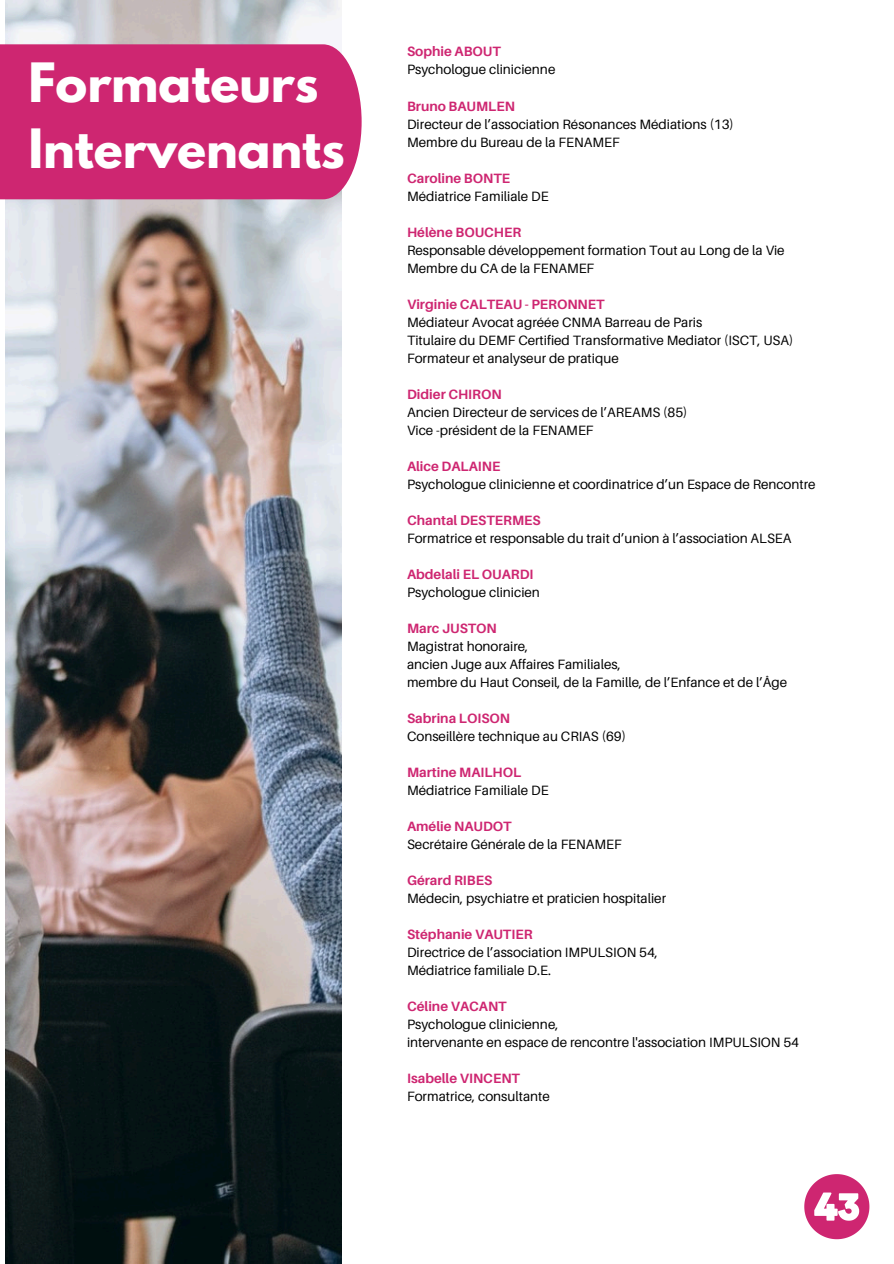
<style>
.page{position:relative;width:894px;height:1264px;background:#fff}
.page>*{position:absolute;margin:0;border:0;box-sizing:border-box;transform-origin:0 0}
.t1{font:700 48px/66.3px "League Spartan";color:#fff}
.t2{font:13.5px/18px "Aileron";color:#000}
.t3{font:700 13.5px "Aileron";color:#ce2671}
</style>
<div class="page">
<img style="left:5px;top:0;width:337px;height:1263px">
<div style="left:0;top:44px;width:361px;height:155px;background:#ce2671"></div>
<svg style="left:804px;top:1174px;width:65px;height:65px"></svg>
<h1 class="t1" style="left:28px;top:48px;width:318px">Formateurs<br>Intervenants</h1>
<p class="t3" style="left:407px;top:44px;width:95px">Sophie ABOUT</p>
<p class="t2" style="left:407px;top:61px;width:150px">Psychologue clinicienne</p>
<p class="t3" style="left:407px;top:98px;width:109px">Bruno BAUMLEN</p>
<p class="t2" style="left:407px;top:115px;width:328px">Directeur de l’association Résonances Médiations (13)<br>Membre du Bureau de la FENAMEF</p>
<p class="t3" style="left:407px;top:170px;width:104px">Caroline BONTE</p>
<p class="t2" style="left:407px;top:187px;width:143px">Médiatrice Familiale DE</p>
<p class="t3" style="left:407px;top:224px;width:115px">Hélène BOUCHER</p>
<p class="t2" style="left:407px;top:241px;width:379px">Responsable développement formation Tout au Long de la Vie<br>Membre du CA de la FENAMEF</p>
<p class="t3" style="left:407px;top:296px;width:199px">Virginie CALTEAU - PERONNET</p>
<p class="t2" style="left:407px;top:313px;width:388px">Médiateur Avocat agréée CNMA Barreau de Paris<br>Titulaire du DEMF Certified Transformative Mediator (ISCT, USA)<br>Formateur et analyseur de pratique</p>
<p class="t3" style="left:407px;top:386px;width:96px">Didier CHIRON</p>
<p class="t2" style="left:407px;top:403px;width:282px">Ancien Directeur de services de l’AREAMS (85)<br>Vice -président de la FENAMEF</p>
<p class="t3" style="left:407px;top:458px;width:95px">Alice DALAINE</p>
<p class="t2" style="left:407px;top:475px;width:410px">Psychologue clinicienne et coordinatrice d’un Espace de Rencontre</p>
<p class="t3" style="left:407px;top:512px;width:135px">Chantal DESTERMES</p>
<p class="t2" style="left:407px;top:529px;width:386px">Formatrice et responsable du trait d’union à l’association ALSEA</p>
<p class="t3" style="left:407px;top:566px;width:128px">Abdelali EL OUARDI</p>
<p class="t2" style="left:407px;top:583px;width:134px">Psychologue clinicien</p>
<p class="t3" style="left:407px;top:620px;width:91px">Marc JUSTON</p>
<p class="t2" style="left:407px;top:637px;width:381px">Magistrat honoraire,<br>ancien Juge aux Affaires Familiales,<br>membre du Haut Conseil, de la Famille, de l’Enfance et de l’Âge</p>
<p class="t3" style="left:407px;top:710px;width:105px">Sabrina LOISON</p>
<p class="t2" style="left:407px;top:727px;width:220px">Conseillère technique au CRIAS (69)</p>
<p class="t3" style="left:407px;top:764px;width:116px">Martine MAILHOL</p>
<p class="t2" style="left:407px;top:781px;width:143px">Médiatrice Familiale DE</p>
<p class="t3" style="left:407px;top:818px;width:106px">Amélie NAUDOT</p>
<p class="t2" style="left:407px;top:835px;width:216px">Secrétaire Générale de la FENAMEF</p>
<p class="t3" style="left:407px;top:872px;width:87px">Gérard RIBES</p>
<p class="t2" style="left:407px;top:889px;width:260px">Médecin, psychiatre et praticien hospitalier</p>
<p class="t3" style="left:407px;top:926px;width:127px">Stéphanie VAUTIER</p>
<p class="t2" style="left:407px;top:943px;width:252px">Directrice de l’association IMPULSION 54,<br>Médiatrice familiale D.E.</p>
<p class="t3" style="left:407px;top:998px;width:101px">Céline VACANT</p>
<p class="t2" style="left:407px;top:1015px;width:393px">Psychologue clinicienne,<br>intervenante en espace de rencontre l'association IMPULSION 54</p>
<p class="t3" style="left:407px;top:1070px;width:114px">Isabelle VINCENT</p>
<p class="t2" style="left:407px;top:1087px;width:144px">Formatrice, consultante</p>
</div>
